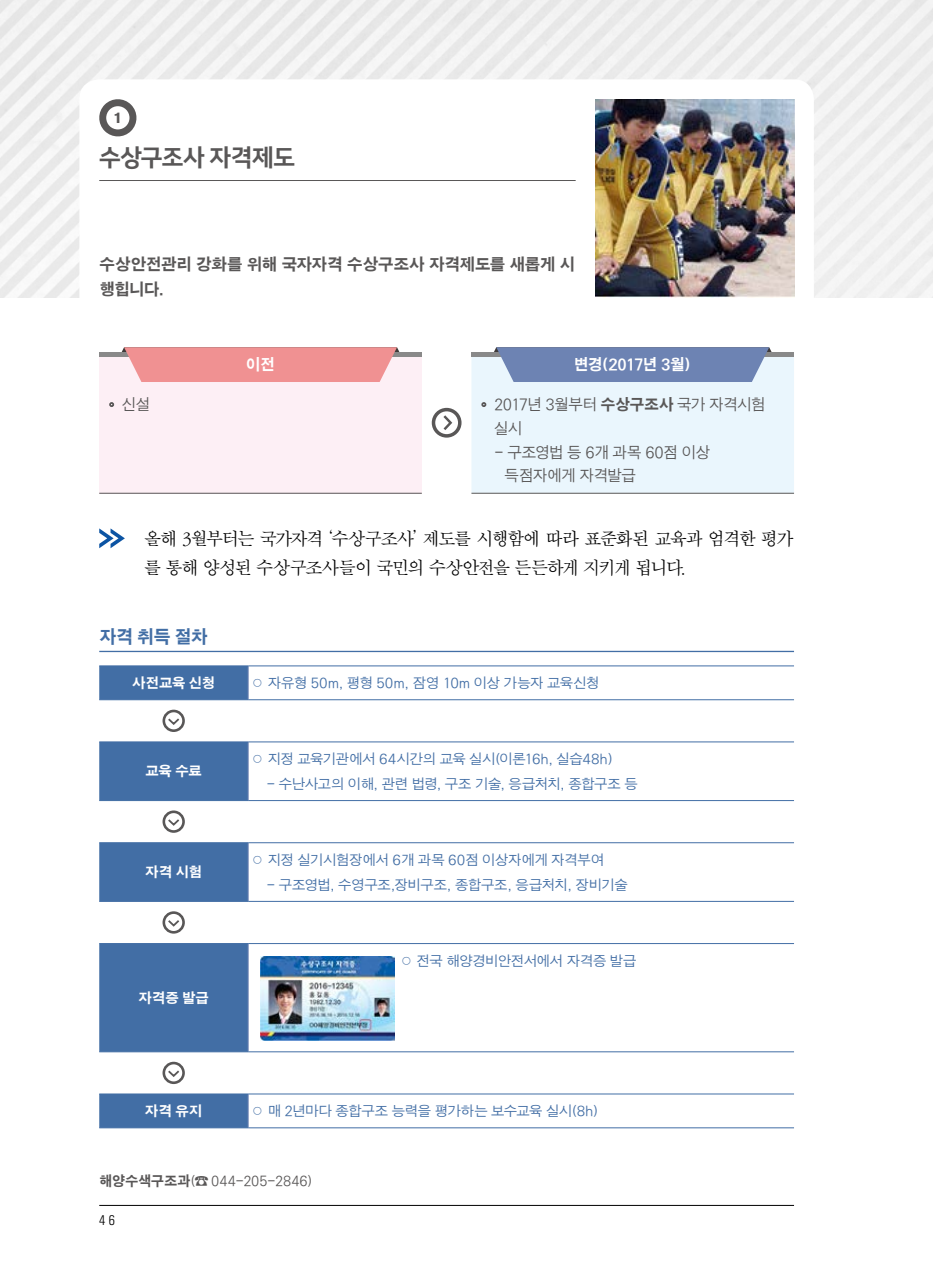
<style>
.page{position:relative;width:933px;height:1275px;background:#fff}
.page>*{position:absolute;margin:0;border:0;box-sizing:border-box;transform-origin:0 0}
.t1{font:23.8px "Nanum Square OTFEB";letter-spacing:-.02em;color:#595757}
.t2{font:18.2px/28.9px "SM3 SS Myung Jo 03";letter-spacing:-.12em;color:#000}
.t3{font:18.2px "SM3 K Gothic";color:#426ea5;scale:.96 1}
.t4{font:16.45px/25.2px "SM3 K Gothic";letter-spacing:-.06em;color:#595757}
.t5{font:15.75px/23.6px "SM3 J Gothic 02";letter-spacing:-.07em;color:#595757;scale:.96 1}
.t6{font:15.75px "SM3 K Gothic";letter-spacing:-.065em;color:#fff;scale:.96 1}
.t7{font:700 15.4px "Akzidenz Grotesk BQ";color:#595757}
.t8{font:14px "SM3 J Gothic 02";letter-spacing:-.07em;color:#426ea5}
.t9{font:14px "SM3 K Gothic";letter-spacing:-.06em;color:#fff}
.t10{font:14px "SM3 J Gothic 02";letter-spacing:-.05em;color:#595757;scale:.96 1}
.t11{font:300 condensed 14px "Univers LT Std";color:#000}
.s1{font-family:"SM3 K Gothic"}
</style>
<div class="page">
<img style="left:0;top:0;width:933px;height:298px">
<div style="left:79px;top:79px;width:735px;height:248px;background:#fff;border-radius:20px"></div>
<hr style="left:99px;top:1205px;width:695px;height:1px;background:#000">
<hr style="left:99px;top:651px;width:695px;height:1px;background:#426ea5">
<div style="left:99px;top:352px;width:323px;height:35px;background:#fdeff5"></div>
<div style="left:99px;top:387px;width:323px;height:106px;background:#fdeff5"></div>
<hr style="left:99px;top:493px;width:323px;height:1px;background:#595757">
<hr style="left:471px;top:493px;width:323px;height:1px;background:#595757">
<svg style="left:433px;top:410px;width:27px;height:26px"></svg>
<div style="left:432px;top:408px;width:29px;height:30px;border:4px solid #595757;border-radius:50%"></div>
<svg style="left:442px;top:414px;width:12px;height:18px"></svg>
<svg style="left:109px;top:402px;width:5px;height:5px"></svg>
<svg style="left:99px;top:528px;width:26px;height:20px"></svg>
<svg style="left:99px;top:667px;width:149px;height:460px;fill:#426ea5"></svg>
<hr style="left:248px;top:666px;width:1px;height:33px;background:#6d83b3">
<hr style="left:248px;top:742px;width:1px;height:58px;background:#6d83b3">
<hr style="left:248px;top:843px;width:1px;height:58px;background:#6d83b3">
<hr style="left:248px;top:944px;width:1px;height:108px;background:#6d83b3">
<hr style="left:248px;top:1094px;width:1px;height:34px;background:#6d83b3">
<hr style="left:99px;top:666px;width:149px;height:1px;background:#426ea5">
<hr style="left:248px;top:666px;width:546px;height:1px;background:#426ea5">
<hr style="left:99px;top:699px;width:149px;height:1px;background:#426ea5">
<hr style="left:248px;top:699px;width:546px;height:1px;background:#426ea5">
<hr style="left:99px;top:742px;width:149px;height:1px;background:#426ea5">
<hr style="left:248px;top:742px;width:546px;height:1px;background:#426ea5">
<hr style="left:99px;top:800px;width:149px;height:1px;background:#426ea5">
<hr style="left:248px;top:800px;width:546px;height:1px;background:#426ea5">
<hr style="left:99px;top:842px;width:149px;height:1px;background:#426ea5">
<hr style="left:248px;top:842px;width:546px;height:1px;background:#426ea5">
<hr style="left:99px;top:901px;width:149px;height:1px;background:#426ea5">
<hr style="left:248px;top:901px;width:546px;height:1px;background:#426ea5">
<hr style="left:99px;top:943px;width:149px;height:1px;background:#426ea5">
<hr style="left:248px;top:943px;width:546px;height:1px;background:#426ea5">
<hr style="left:99px;top:1051px;width:149px;height:1px;background:#426ea5">
<hr style="left:248px;top:1051px;width:546px;height:1px;background:#426ea5">
<hr style="left:99px;top:1094px;width:149px;height:1px;background:#426ea5">
<hr style="left:248px;top:1094px;width:546px;height:1px;background:#426ea5">
<hr style="left:99px;top:1127px;width:149px;height:1px;background:#426ea5">
<hr style="left:248px;top:1127px;width:546px;height:1px;background:#426ea5">
<svg style="left:164px;top:711px;width:19px;height:20px"></svg>
<div style="left:162px;top:710px;width:23px;height:22px;border:3px solid #595757;border-radius:50%"></div>
<svg style="left:167px;top:717px;width:14px;height:9px"></svg>
<svg style="left:164px;top:812px;width:19px;height:19px"></svg>
<div style="left:162px;top:810px;width:23px;height:23px;border:3px solid #595757;border-radius:50%"></div>
<svg style="left:167px;top:818px;width:14px;height:9px"></svg>
<svg style="left:164px;top:913px;width:19px;height:19px"></svg>
<div style="left:162px;top:911px;width:23px;height:23px;border:3px solid #595757;border-radius:50%"></div>
<svg style="left:167px;top:919px;width:14px;height:9px"></svg>
<svg style="left:164px;top:1063px;width:19px;height:20px"></svg>
<div style="left:162px;top:1062px;width:23px;height:22px;border:3px solid #595757;border-radius:50%"></div>
<svg style="left:167px;top:1069px;width:14px;height:9px"></svg>
<hr style="left:99px;top:180px;width:476px;height:1px;background:#595757">
<svg style="left:99px;top:99px;width:38px;height:38px"></svg>
<div style="left:106px;top:106px;width:23px;height:23px;background:#fff;border-radius:50%"></div>
<img style="left:595px;top:99px;width:199px;height:199px">
<div style="left:99px;top:352px;width:323px;height:5px;background:#898989"></div>
<svg style="left:122px;top:347px;width:277px;height:35px;background:#ee9698"></svg>
<svg style="left:471px;top:347px;width:323px;height:146px;background:#d1dfed"></svg>
<img style="left:260px;top:956px;width:134px;height:84px">
<p class="t7" style="left:114px;top:109px;width:10px">1</p>
<h1 class="t1" style="left:99px;top:145px;width:197px">수상구조사 자격제도</h1>
<p class="t4" style="left:99px;top:252px;width:478px">수상안전관리 강화를 위해 국자자격 수상구조사 자격제도를 새롭게 시 행힙니다.</p>
<p class="t6" style="left:246px;top:357px;width:32px">이전</p>
<p class="t6" style="left:573px;top:357px;width:124px">변경(2017년 3월)</p>
<p class="t5" style="left:122px;top:394px;width:32px">신설</p>
<p class="t5" style="left:494px;top:394px;width:285px">2017년 3월부터 <span class="s1">수상구조사</span> 국가 자격시험 실시</p>
<p class="t5" style="left:504px;top:441px;width:216px;text-indent:-10px">- 구조영법 등 6개 과목 60점 이상 득점자에게 자격발급</p>
<h2 class="t2" style="left:144px;top:525px;width:651px">올해 3월부터는 국가자격 ‘수상구조사’ 제도를 시행함에 따라 표준화된 교육과 엄격한 평가 를 통해 양성된 수상구조사들이 국민의 수상안전을 든든하게 지키게 됩니다.</h2>
<h2 class="t3" style="left:99px;top:627px;width:115px">자격 취득 절차</h2>
<p class="t9" style="left:132px;top:676px;width:85px">사전교육 신청</p>
<p class="t8" style="left:251px;top:676px;width:351px">○ 자유형 50m, 평형 50m, 잠영 10m 이상 가능자 교육신청</p>
<p class="t9" style="left:145px;top:764px;width:58px">교육 수료</p>
<p class="t9" style="left:145px;top:865px;width:59px">자격 시험</p>
<p class="t9" style="left:138px;top:990px;width:73px">자격증 발급</p>
<p class="t8" style="left:251px;top:752px;width:364px">○ 지정 교육기관에서 64시간의 교육 실시(이론16h, 실습48h)</p>
<p class="t8" style="left:266px;top:776px;width:373px">- 수난사고의 이해, 관련 법령, 구조 기술, 응급처치, 종합구조 등</p>
<p class="t8" style="left:251px;top:852px;width:355px">○ 지정 실기시험장에서 6개 과목 60점 이상자에게 자격부여</p>
<p class="t8" style="left:266px;top:877px;width:364px">- 구조영법, 수영구조,장비구조, 종합구조, 응급처치, 장비기술</p>
<p class="t8" style="left:399px;top:953px;width:239px">○ 전국 해양경비안전서에서 자격증 발급</p>
<p class="t9" style="left:144px;top:1104px;width:60px">자격 유지</p>
<p class="t8" style="left:251px;top:1104px;width:350px">○ 매 2년마다 종합구조 능력을 평가하는 보수교육 실시(8h)</p>
<p class="t10" style="left:99px;top:1174px;width:224px"><span class="s1">해양수색구조과</span>(☎ 044-205-2846)</p>
<p class="t11" style="left:99px;top:1212px;width:17px">46</p>
</div>
